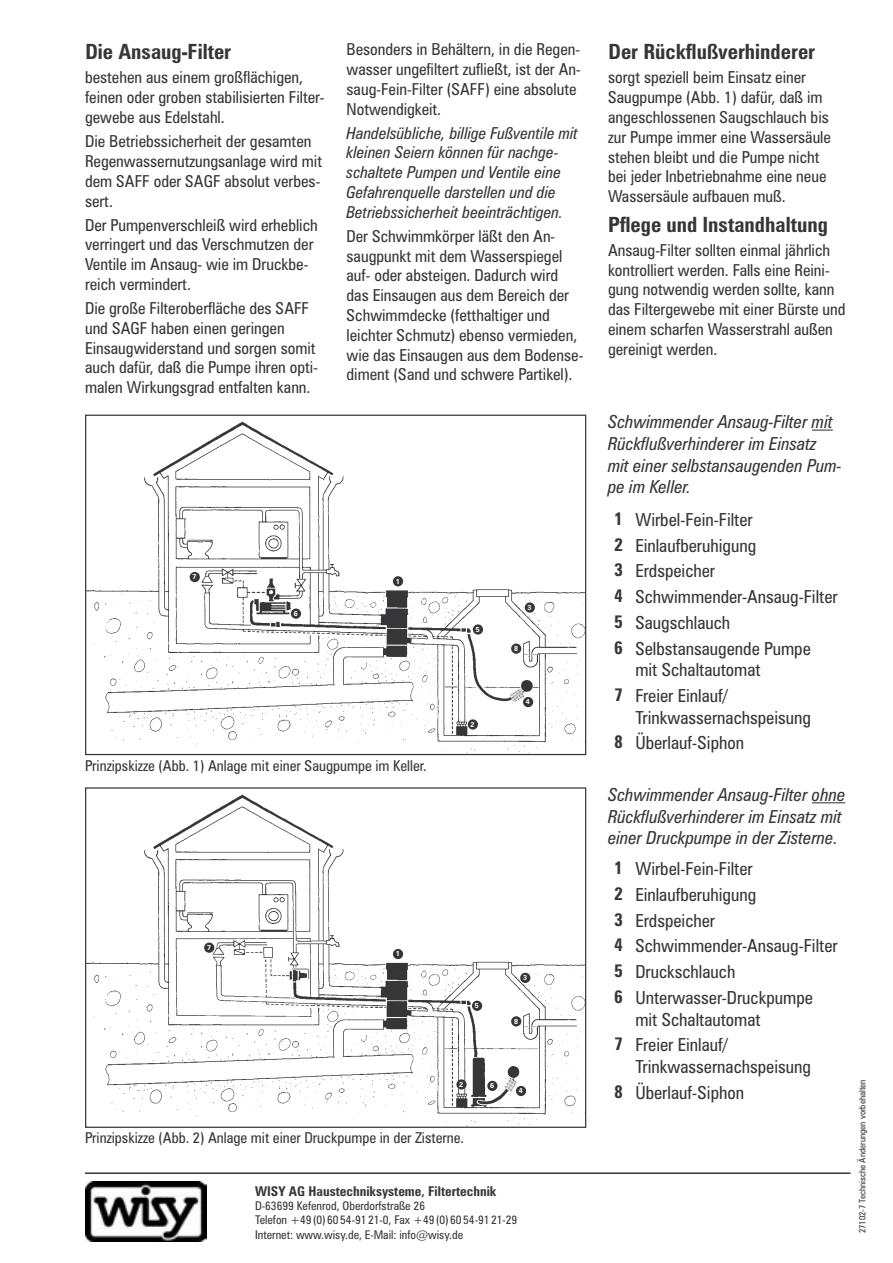
<style>
.page{position:relative;width:893px;height:1263px;background:#fff}
.page>*{position:absolute;margin:0;border:0;box-sizing:border-box;transform-origin:0 0}
.t1{font:700 condensed 21px "Zurich BT";color:#363639}
.t2{font:condensed 18px "Zurich BT";color:#363639}
.t3{font:italic condensed 18px/21.6px "Zurich BT";color:#363639}
.t4{font:700 condensed 18px "Zurich BT";color:#363639}
.t5{font:condensed 16.5px/19.8px "Zurich BT";color:#363639}
.t6{font:italic condensed 16.5px/19.8px "Zurich BT";color:#363639}
.t7{font:condensed 15px "Zurich BT";color:#363639}
.t8{font:700 condensed 13.5px "Zurich BT";color:#363639}
.t9{font:condensed 12px/14.4px "Zurich BT";color:#363639}
.t10{font:condensed 9px "Zurich BT";color:#363639}
.Kreise{font:700 7.2px "Zurich BT";color:#fff}
</style>
<div class="page">
<img style="left:87px;top:421px;width:497px;height:332px">
<img style="left:87px;top:794px;width:497px;height:332px">
<svg style="left:812px;top:430px;width:21px;height:1px"></svg>
<hr style="left:812px;top:802px;width:33px;height:1px;background:#363639">
<hr style="left:85px;top:1172px;width:170px;height:2px;background:#363639">
<hr style="left:255px;top:1172px;width:595px;height:2px;background:#363639">
<img style="left:85px;top:1182px;width:122px;height:60px">
<div style="left:393px;top:576px;width:10px;height:10px;background:#363639;border-radius:50%"></div>
<div style="left:468px;top:719px;width:10px;height:10px;background:#363639;border-radius:50%"></div>
<div style="left:525px;top:602px;width:10px;height:11px;background:#363639;border-radius:50%"></div>
<div style="left:523px;top:697px;width:10px;height:10px;background:#363639;border-radius:50%"></div>
<div style="left:473px;top:624px;width:10px;height:11px;background:#363639;border-radius:50%"></div>
<div style="left:291px;top:608px;width:10px;height:11px;background:#363639;border-radius:50%"></div>
<div style="left:190px;top:572px;width:10px;height:10px;background:#363639;border-radius:50%"></div>
<div style="left:511px;top:643px;width:10px;height:11px;background:#363639;border-radius:50%"></div>
<div style="left:393px;top:949px;width:10px;height:10px;background:#363639;border-radius:50%"></div>
<div style="left:456px;top:1079px;width:11px;height:10px;background:#363639;border-radius:50%"></div>
<div style="left:520px;top:973px;width:10px;height:10px;background:#363639;border-radius:50%"></div>
<div style="left:516px;top:1086px;width:10px;height:10px;background:#363639;border-radius:50%"></div>
<div style="left:472px;top:1001px;width:10px;height:10px;background:#363639;border-radius:50%"></div>
<div style="left:487px;top:1081px;width:10px;height:10px;background:#363639;border-radius:50%"></div>
<div style="left:204px;top:942px;width:10px;height:11px;background:#363639;border-radius:50%"></div>
<div style="left:511px;top:1016px;width:10px;height:10px;background:#363639;border-radius:50%"></div>
<p class="t1" style="left:85px;top:39px;width:148px">Die Ansaug-Filter</p>
<p class="t5" style="left:85px;top:68px;width:241px">bestehen aus einem großflächigen, feinen oder groben stabilisierten Filter&shy;gewebe aus Edelstahl.</p>
<p class="t5" style="left:85px;top:131px;width:239px">Die Betriebssicherheit der gesamten<br>Regenwassernutzungsanlage wird mit dem SAFF oder SAGF absolut verbes&shy;sert.</p>
<p class="t5" style="left:85px;top:215px;width:234px">Der Pumpenverschleiß wird erheblich verringert und das Verschmutzen der<br>Ventile im Ansaug- wie im Druckbe&shy;reich vermindert.</p>
<p class="t5" style="left:85px;top:298px;width:234px">Die große Filteroberfläche des SAFF und SAGF haben einen geringen Einsaugwiderstand und sorgen somit auch dafür, daß die Pumpe ihren opti&shy;malen Wirkungsgrad entfalten kann.</p>
<p class="t5" style="left:347px;top:39px;width:236px">Besonders in Behältern, in die Regen&shy;wasser ungefiltert zufließt, ist der An&shy;saug-Fein-Filter (SAFF) eine absolute Notwendigkeit.</p>
<p class="t6" style="left:347px;top:123px;width:233px">Handelsübliche, billige Fußventile mit kleinen Seiern können für nachge&shy;schaltete Pumpen und Ventile eine Gefahrenquelle darstellen und die Betriebssicherheit beeinträchtigen.</p>
<p class="t5" style="left:347px;top:226px;width:238px">Der Schwimmkörper läßt den An&shy;saugpunkt mit dem Wasserspiegel auf- oder absteigen. Dadurch wird das Einsaugen aus dem Bereich der Schwimmdecke (fetthaltiger und leichter Schmutz) ebenso vermieden, wie das Einsaugen aus dem Bodense&shy;diment (Sand und schwere Partikel).</p>
<p class="Kreise" style="left:193px;top:572px;width:5px">7</p>
<p class="Kreise" style="left:294px;top:609px;width:5px">6</p>
<p class="Kreise" style="left:396px;top:577px;width:5px">1</p>
<p class="Kreise" style="left:476px;top:625px;width:5px">5</p>
<p class="Kreise" style="left:471px;top:720px;width:5px">2</p>
<p class="Kreise" style="left:528px;top:603px;width:5px">3</p>
<p class="Kreise" style="left:514px;top:644px;width:5px">8</p>
<p class="Kreise" style="left:526px;top:697px;width:5px">4</p>
<p class="t7" style="left:85px;top:756px;width:343px">Prinzipskizze (Abb. 1) Anlage mit einer Saugpumpe im Keller.</p>
<p class="Kreise" style="left:207px;top:943px;width:5px">7</p>
<p class="Kreise" style="left:396px;top:949px;width:5px">1</p>
<p class="Kreise" style="left:475px;top:1001px;width:5px">5</p>
<p class="Kreise" style="left:523px;top:973px;width:5px">3</p>
<p class="Kreise" style="left:514px;top:1017px;width:5px">8</p>
<p class="Kreise" style="left:459px;top:1080px;width:5px">2</p>
<p class="Kreise" style="left:490px;top:1081px;width:5px">6</p>
<p class="Kreise" style="left:519px;top:1086px;width:5px">4</p>
<p class="t7" style="left:85px;top:1129px;width:381px">Prinzipskizze (Abb. 2) Anlage mit einer Druckpumpe in der Zisterne.</p>
<p class="t8" style="left:255px;top:1182px;width:243px">WISY AG Haustechniksysteme, Filtertechnik</p>
<p class="t9" style="left:255px;top:1198px;width:264px">D-63699 Kefenrod, Oberdorfstraße 26<br>Telefon +49 (0) 60 54-91 21-0, Fax +49 (0) 60 54-91 21-29<br>Internet: www.wisy.de, E-Mail: info@wisy.de</p>
<p class="t1" style="left:608px;top:39px;width:209px">Der Rückflußverhinderer</p>
<p class="t5" style="left:608px;top:68px;width:224px">sorgt speziell beim Einsatz einer<br>Saugpumpe (Abb. 1) dafür, daß im angeschlossenen Saugschlauch bis zur Pumpe immer eine Wassersäule stehen bleibt und die Pumpe nicht bei jeder Inbetriebnahme eine neue<br>Wassersäule aufbauen muß.</p>
<p class="t1" style="left:608px;top:211px;width:221px">Pflege und Instandhaltung</p>
<p class="t5" style="left:608px;top:240px;width:239px">Ansaug-Filter sollten einmal jährlich kontrolliert werden. Falls eine Reini&shy;gung notwendig werden sollte, kann das Filtergewebe mit einer Bürste und einem scharfen Wasserstrahl außen gereinigt werden.</p>
<p class="t3" style="left:608px;top:411px;width:235px">Schwimmender Ansaug-Filter mit<br>Rückflußverhinderer im Einsatz mit einer selbstansaugenden Pum&shy;pe im Keller.</p>
<p class="t4" style="left:614px;top:507px;width:10px">1</p>
<p class="t2" style="left:635px;top:508px;width:119px">Wirbel-Fein-Filter</p>
<p class="t4" style="left:614px;top:533px;width:10px">2</p>
<p class="t2" style="left:635px;top:534px;width:122px">Einlaufberuhigung</p>
<p class="t4" style="left:614px;top:559px;width:10px">3</p>
<p class="t2" style="left:635px;top:560px;width:81px">Erdspeicher</p>
<p class="t4" style="left:614px;top:585px;width:10px">4</p>
<p class="t2" style="left:635px;top:586px;width:204px">Schwimmender-Ansaug-Filter</p>
<p class="t4" style="left:614px;top:610px;width:10px">5</p>
<p class="t2" style="left:635px;top:611px;width:96px">Saugschlauch</p>
<p class="t4" style="left:614px;top:636px;width:10px">6</p>
<p class="t2" style="left:635px;top:637px;width:177px">Selbstansaugende Pumpe</p>
<p class="t2" style="left:635px;top:659px;width:127px">mit Schaltautomat</p>
<p class="t4" style="left:614px;top:683px;width:10px">7</p>
<p class="t2" style="left:635px;top:685px;width:94px">Freier Einlauf/</p>
<p class="t2" style="left:635px;top:706px;width:177px">Trinkwassernachspeisung</p>
<p class="t4" style="left:614px;top:731px;width:10px">8</p>
<p class="t2" style="left:635px;top:732px;width:110px">Überlauf-Siphon</p>
<p class="t3" style="left:608px;top:784px;width:239px">Schwimmender Ansaug-Filter ohne<br>Rückflußverhinderer im Einsatz mit einer Druckpumpe in der Zisterne.</p>
<p class="t4" style="left:614px;top:857px;width:10px">1</p>
<p class="t2" style="left:635px;top:858px;width:119px">Wirbel-Fein-Filter</p>
<p class="t4" style="left:614px;top:882px;width:10px">2</p>
<p class="t2" style="left:635px;top:883px;width:122px">Einlaufberuhigung</p>
<p class="t4" style="left:614px;top:908px;width:10px">3</p>
<p class="t2" style="left:635px;top:909px;width:81px">Erdspeicher</p>
<p class="t4" style="left:614px;top:934px;width:10px">4</p>
<p class="t2" style="left:635px;top:935px;width:204px">Schwimmender-Ansaug-Filter</p>
<p class="t4" style="left:614px;top:960px;width:10px">5</p>
<p class="t2" style="left:635px;top:961px;width:102px">Druckschlauch</p>
<p class="t4" style="left:614px;top:985px;width:10px">6</p>
<p class="t2" style="left:635px;top:986px;width:179px">Unterwasser-Druckpumpe</p>
<p class="t2" style="left:635px;top:1008px;width:127px">mit Schaltautomat</p>
<p class="t4" style="left:614px;top:1033px;width:10px">7</p>
<p class="t2" style="left:635px;top:1034px;width:94px">Freier Einlauf/</p>
<p class="t2" style="left:635px;top:1055px;width:177px">Trinkwassernachspeisung</p>
<p class="t4" style="left:614px;top:1080px;width:10px">8</p>
<p class="t2" style="left:635px;top:1081px;width:110px">Überlauf-Siphon</p>
<p class="t10" style="left:857px;top:1233px;width:155px;rotate:-90deg">27102-7 Technische Änderungen vorbehalten</p>
</div>
